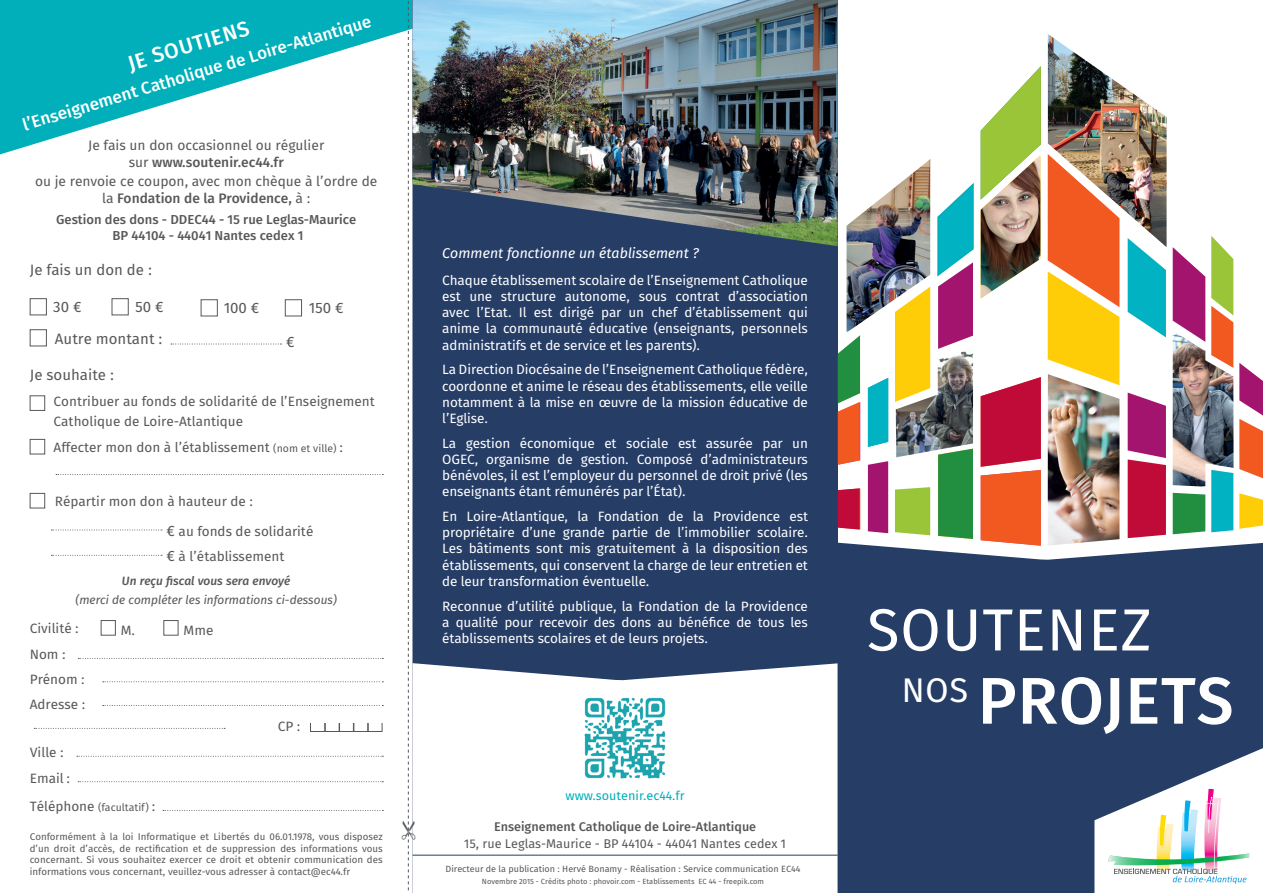
<style>
.page{position:relative;width:1263px;height:893px;background:#fff}
.page>*{position:absolute;margin:0;border:0;box-sizing:border-box;transform-origin:0 0}
.t1{font:66px "Fira Sans OT Medium";letter-spacing:.01em;color:#fff}
.t2{font:59.4px "Fira Sans OT";letter-spacing:.01em;color:#fff}
.t3{font:34.2px "Fira Sans OT";color:#fff}
.t4{font:21.3px "Fira Sans OT Medium";color:#fff}
.t5{font:16.95px "Fira Sans OT Medium";color:#fff}
.t6{font:15px/32.2px "Fira Sans OT";color:#57585a}
.t7{font:italic 14.25px "Fira Sans OT";color:#fff}
.t8{font:13.8px "Fira Sans OT";color:#57585a}
.t9{font:13.8px "Fira Sans OT Medium";color:#57585a}
.t10{font:13.5px/16.2px "Fira Sans OT";letter-spacing:-.01em;color:#fff;text-align:justify}
.t11{font:13.5px/24.8px "Fira Sans OT";color:#57585a}
.t12{font:13.05px/16.8px "Fira Sans OT Medium";color:#57585a;text-align:center}
.t13{font:12.6px "Fira Sans OT";color:#57585a}
.t14{font:12.6px "Fira Sans OT Medium";color:#57585a}
.t15{font:12.6px "Fira Sans OT";color:#00afb9}
.t16{font:italic 12px "Fira Sans OT";color:#57585a}
.t17{font:italic 12px "Fira Sans OT Medium";color:#57585a}
.t18{font:10.5px "Fira Sans OT";color:#57585a}
.t19{font:9.75px/11.7px "Fira Sans OT";color:#57585a;text-align:justify}
.t20{font:9px "Fira Sans OT";color:#57585a}
.t21{font:7.5px "Fira Sans OT";color:#57585a}
.s1{font-family:"Fira Sans OT"}
.s2{font-size:10.5px}
.s3{font-size:15px}
.s4{font-size:13.5px}
</style>
<div class="page">
<div style="left:0;top:0;width:412px;height:886px;background:#00afb9"></div>
<div style="left:412px;top:0;width:426px;height:893px;background:#263d66"></div>
<svg style="left:0;top:32px;width:401px;height:854px;background:#ecf9f9"></svg>
<div style="left:415px;top:663px;width:423px;height:230px;background:#fff"></div>
<img style="left:412px;top:0;width:426px;height:246px">
<hr style="left:412px;top:855px;width:426px;height:1px;background:#263d66">
<div style="left:838px;top:543px;width:425px;height:350px;background:#263d66"></div>
<svg style="left:1048px;top:247px;width:71px;height:127px;background:#fab12b"></svg>
<img style="left:1048px;top:374px;width:71px;height:172px">
<svg style="left:1211px;top:236px;width:22px;height:95px"></svg>
<svg style="left:1211px;top:487px;width:22px;height:45px"></svg>
<svg style="left:1128px;top:247px;width:38px;height:90px"></svg>
<img style="left:1173px;top:331px;width:60px;height:156px">
<svg style="left:1173px;top:493px;width:32px;height:41px"></svg>
<svg style="left:1173px;top:247px;width:32px;height:95px"></svg>
<svg style="left:1128px;top:393px;width:38px;height:145px;background:#bb2862"></svg>
<svg style="left:1239px;top:363px;width:24px;height:115px"></svg>
<svg style="left:1239px;top:493px;width:24px;height:36px"></svg>
<svg style="left:868px;top:461px;width:20px;height:72px"></svg>
<svg style="left:895px;top:333px;width:35px;height:69px"></svg>
<img style="left:846px;top:159px;width:84px;height:174px">
<svg style="left:981px;top:66px;width:60px;height:193px"></svg>
<svg style="left:981px;top:377px;width:60px;height:169px;background:#dc4b48"></svg>
<svg style="left:868px;top:378px;width:20px;height:69px"></svg>
<svg style="left:937px;top:183px;width:37px;height:165px"></svg>
<svg style="left:895px;top:487px;width:35px;height:48px;background:#a0c842"></svg>
<div style="left:938px;top:457px;width:35px;height:82px;background:#228e40"></div>
<svg style="left:838px;top:335px;width:22px;height:130px;background:#9c8851"></svg>
<svg style="left:838px;top:488px;width:22px;height:42px"></svg>
<img style="left:981px;top:155px;width:59px;height:143px">
<svg style="left:1094px;top:748px;width:169px;height:145px"></svg>
<img style="left:1048px;top:34px;width:118px;height:213px">
<img style="left:896px;top:348px;width:77px;height:109px">
<div style="left:30px;top:298px;width:17px;height:17px;border:1px solid #57585a"></div>
<div style="left:30px;top:329px;width:17px;height:17px;border:1px solid #57585a"></div>
<div style="left:112px;top:298px;width:17px;height:17px;border:1px solid #57585a"></div>
<div style="left:201px;top:299px;width:17px;height:17px;border:1px solid #57585a"></div>
<div style="left:285px;top:299px;width:17px;height:17px;border:1px solid #57585a"></div>
<svg style="left:171px;top:344px;width:110px;height:1px"></svg>
<div style="left:30px;top:395px;width:15px;height:16px;border:1px solid #57585a"></div>
<div style="left:30px;top:439px;width:15px;height:15px;border:1px solid #57585a"></div>
<div style="left:30px;top:493px;width:15px;height:15px;border:1px solid #57585a"></div>
<svg style="left:51px;top:530px;width:111px;height:1px"></svg>
<svg style="left:51px;top:555px;width:111px;height:1px"></svg>
<svg style="left:78px;top:658px;width:305px;height:1px"></svg>
<svg style="left:103px;top:681px;width:280px;height:1px"></svg>
<svg style="left:103px;top:705px;width:280px;height:1px"></svg>
<svg style="left:78px;top:781px;width:305px;height:1px"></svg>
<svg style="left:163px;top:810px;width:220px;height:1px"></svg>
<svg style="left:34px;top:728px;width:191px;height:1px"></svg>
<div style="left:101px;top:620px;width:15px;height:15px;border:1px solid #57585a"></div>
<div style="left:163px;top:620px;width:15px;height:15px;border:1px solid #57585a"></div>
<div style="left:310px;top:716px;width:15px;height:16px;border:1px solid #57585a"></div>
<div style="left:325px;top:716px;width:15px;height:16px;border:1px solid #57585a"></div>
<div style="left:339px;top:716px;width:15px;height:16px;border:1px solid #57585a"></div>
<div style="left:354px;top:716px;width:14px;height:16px;border:1px solid #57585a"></div>
<div style="left:367px;top:716px;width:15px;height:16px;border:1px solid #57585a"></div>
<div style="left:307px;top:713px;width:80px;height:10px;background:#fff"></div>
<svg style="left:77px;top:756px;width:306px;height:1px"></svg>
<img style="left:574px;top:688px;width:102px;height:101px">
<svg style="left:56px;top:474px;width:327px;height:1px"></svg>
<svg style="left:401px;top:1px;width:14px;height:892px;background:#d7dee3"></svg>
<p class="t5" style="left:20px;top:114px;width:365px;rotate:-17deg">l’Enseignement Catholique de Loire-Atlantique</p>
<h3 class="t4" style="left:124px;top:50px;width:127px;rotate:-17deg">JE SOUTIENS</h3>
<p class="t8" style="left:88px;top:136px;width:238px">Je fais un don occasionnel ou régulier</p>
<p class="t9" style="left:129px;top:152px;width:156px"><span class="s1">sur</span> www.soutenir.ec44.fr</p>
<p class="t8" style="left:35px;top:172px;width:344px">ou je renvoie ce coupon, avec mon chèque à l’ordre de</p>
<p class="t9" style="left:102px;top:188px;width:210px"><span class="s1">la</span> Fondation de la Providence, <span class="s1">à :</span></p>
<p class="t12" style="left:56px;top:212px;width:302px">Gestion des dons - DDEC44 - 15 rue Leglas-Maurice<br>BP 44104 - 44041 Nantes cedex 1</p>
<p class="t6" style="left:30px;top:255px;width:124px">Je fais un don de :</p>
<p class="t6" style="left:53px;top:292px;width:111px">30 €<br>Autre montant :</p>
<p class="t6" style="left:135px;top:292px;width:30px">50 €</p>
<p class="t6" style="left:224px;top:293px;width:37px">100 €</p>
<p class="t6" style="left:309px;top:293px;width:36px">150 €</p>
<p class="t6" style="left:286px;top:326px;width:10px">€</p>
<p class="t6" style="left:30px;top:360px;width:86px">Je souhaite :</p>
<p class="t11" style="left:54px;top:393px;width:323px;line-height:19.5px">Contribuer au fonds de solidarité de l’Enseignement<br>Catholique de Loire-Atlantique</p>
<p class="t11" style="left:54px;top:436px;width:291px">Affecter mon don à l’établissement <span class="s2">(nom et ville)</span> :</p>
<p class="t11" style="left:55px;top:490px;width:200px">Répartir mon don à hauteur de :</p>
<p class="t11" style="left:167px;top:519px;width:148px;line-height:25.3px"><span class="s3">€</span> au fonds de solidarité <span class="s3">€</span> à l’établissement</p>
<p class="t17" style="left:122px;top:572px;width:170px">Un reçu fiscal vous sera envoyé</p>
<p class="t16" style="left:75px;top:592px;width:263px">(merci de compléter les informations ci-dessous)</p>
<p class="t11" style="left:30px;top:617px;width:51px">Civilité :</p>
<p class="t11" style="left:121px;top:618px;width:16px">M.</p>
<p class="t11" style="left:184px;top:618px;width:31px">Mme</p>
<p class="t11" style="left:30px;top:643px;width:57px">Nom :<br>Prénom :<br>Adresse :</p>
<p class="t11" style="left:30px;top:741px;width:36px">Ville :</p>
<p class="t11" style="left:30px;top:767px;width:42px">Email :</p>
<p class="t18" style="left:30px;top:800px;width:127px"><span class="s4">Téléphone</span> (facultatif) <span class="s4">:</span></p>
<p class="t11" style="left:278px;top:714px;width:24px">CP :</p>
<p class="t19" style="left:30px;top:831px;width:354px">Conformément à la loi Informatique et Libertés du 06.01.1978, vous disposez d’un droit d’accès, de rectification et de suppression des informations vous concernant. Si vous souhaitez exercer ce droit et obtenir communication des informations vous concernant, veuillez-vous adresser à contact@ec44.fr</p>
<p class="t7" style="left:442px;top:243px;width:259px">Comment fonctionne un établissement ?</p>
<p class="t10" style="left:442px;top:273px;width:367px">Chaque établissement scolaire de l’Enseignement Catholique est une structure autonome, sous contrat d’association avec l’Etat. Il est dirigé par un chef d’établissement qui anime la communauté éducative (enseignants, personnels administratifs et de service et les parents).</p>
<p class="t10" style="left:442px;top:363px;width:367px">La Direction Diocésaine de l’Enseignement Catholique fédère, coordonne et anime le réseau des établissements, elle veille notamment à la mise en œuvre de la mission éducative de l’Eglise.</p>
<p class="t10" style="left:442px;top:436px;width:367px">La gestion économique et sociale est assurée par un OGEC, organisme de gestion. Composé d’administrateurs bénévoles, il est l’employeur du personnel de droit privé (les enseignants étant rémunérés par l’État).</p>
<p class="t10" style="left:442px;top:509px;width:367px">En Loire-Atlantique, la Fondation de la Providence est propriétaire d’une grande partie de l’immobilier scolaire.<br>Les bâtiments sont mis gratuitement à la disposition des établissements, qui conservent la charge de leur entretien et de leur transformation éventuelle.</p>
<p class="t10" style="left:442px;top:599px;width:367px">Reconnue d’utilité publique, la Fondation de la Providence a qualité pour recevoir des dons au bénéfice de tous les établissements scolaires et de leurs projets.</p>
<p class="t15" style="left:566px;top:787px;width:121px">www.soutenir.ec44.fr</p>
<p class="t14" style="left:494px;top:818px;width:264px">Enseignement Catholique de Loire-Atlantique</p>
<p class="t13" style="left:464px;top:835px;width:323px">15, rue Leglas-Maurice - BP 44104 - 44041 Nantes cedex 1</p>
<p class="t20" style="left:445px;top:863px;width:356px">Directeur de la publication : Hervé Bonamy - Réalisation : Service communication EC44</p>
<p class="t21" style="left:482px;top:876px;width:284px">Novembre 2015 - Crédits photo : phovoir.com - Etablissements EC 44 - freepik.com</p>
<h2 class="t2" style="left:867px;top:588px;width:286px">SOUTENEZ</h2>
<h1 class="t1" style="left:977px;top:654px;width:257px">PROJETS</h1>
<h3 class="t3" style="left:901px;top:666px;width:68px">NOS</h3>
</div>
